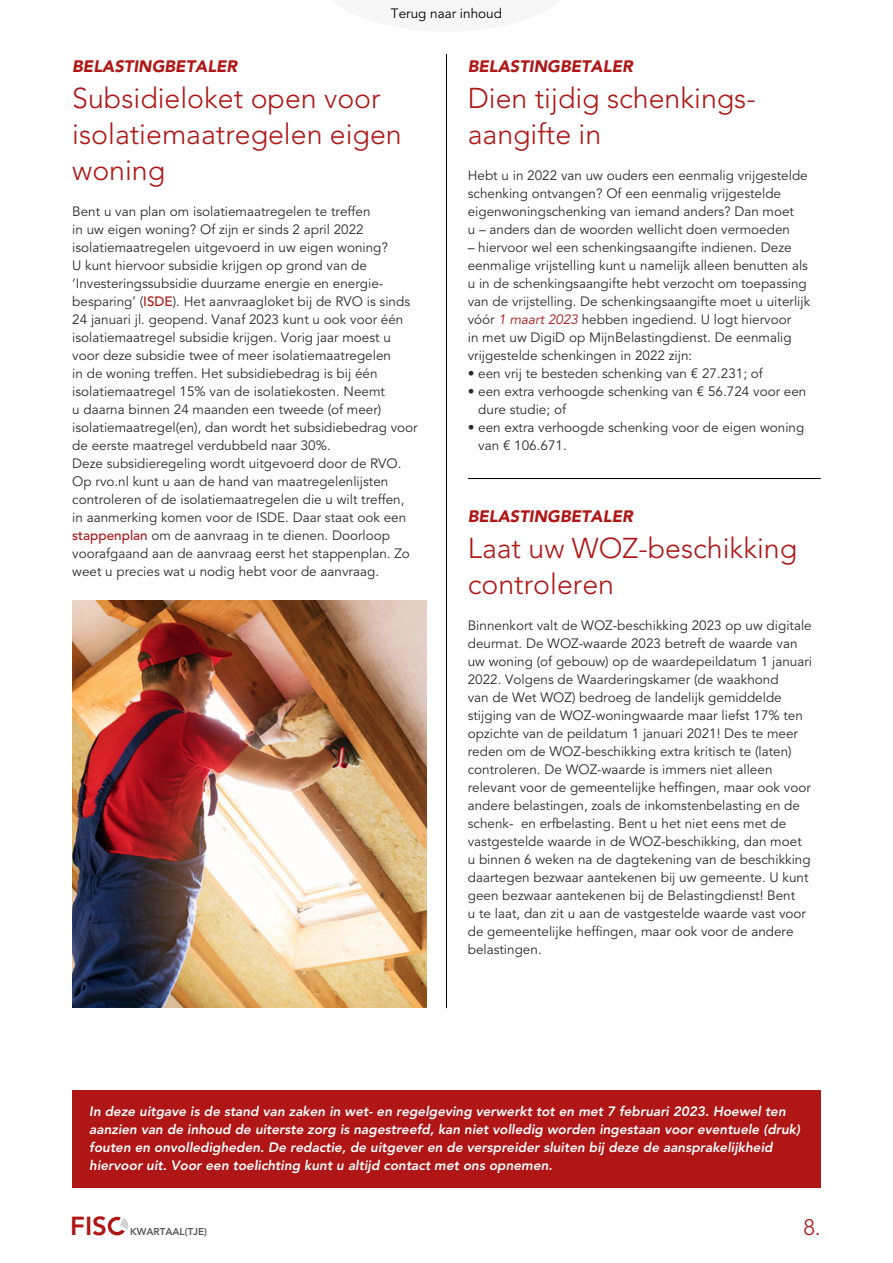
<style>
.page{position:relative;width:893px;height:1263px;background:#fff}
.page>*{position:absolute;margin:0;border:0;box-sizing:border-box;transform-origin:0 0}
.t1{font:300 28.5px/36px "Avenir LT";color:#af1615}
.t2{font:800 25.95px "Avenir LT";color:#af1615}
.t3{font:300 22.2px "Avenir LT";color:#af1615}
.t4{font:italic 900 16.5px "Avenir LT";color:#af1615}
.t5{font:13.5px/18px "Avenir LT";color:#2c2c2c}
.t6{font:italic 800 13.5px/18px "Avenir LT";color:#fff}
.t7{font:13.5px "Avenir LT";color:#000}
.t8{font:800 9.9px "Avenir LT";color:#575756}
.s1{font-weight:500;color:#af1615}
.s2{font-style:italic;color:#af1615}
</style>
<div class="page">
<div style="left:108px;top:1217px;width:18px;height:18px;border:3px solid #af1615;border-radius:50%"></div>
<svg style="left:114px;top:1216px;width:14px;height:19px"></svg>
<div style="left:72px;top:1091px;width:749px;height:97px;background:#af1615"></div>
<img style="left:72px;top:600px;width:354px;height:407px">
<hr style="left:446px;top:54px;width:1px;height:954px;background:#000">
<hr style="left:468px;top:478px;width:353px;height:1px;background:#000">
<p class="t7" style="left:391px;top:5px;width:113px">Terug naar inhoud</p>
<p class="t4" style="left:72px;top:56px;width:167px">BELASTINGBETALER</p>
<h1 class="t1" style="left:72px;top:80px;width:331px">Subsidieloket open voor isolatiemaatregelen eigen woning</h1>
<p class="t5" style="left:72px;top:203px;width:347px">Bent u van plan om isolatiemaatregelen te treffen<br>in uw eigen woning? Of zijn er sinds 2 april 2022 isolatiemaatregelen uitgevoerd in uw eigen woning?<br>U kunt hiervoor subsidie krijgen op grond van de ‘Investeringssubsidie duurzame energie en energie&shy;besparing’ (<span class="s1">ISDE</span>). Het aanvraagloket bij de RVO is sinds 24 januari jl. geopend. Vanaf 2023 kunt u ook voor één isolatiemaatregel subsidie krijgen. Vorig jaar moest u voor deze subsidie twee of meer isolatiemaatregelen<br>in de woning treffen. Het subsidiebedrag is bij één isolatiemaatregel 15% van de isolatiekosten. Neemt<br>u daarna binnen 24 maanden een tweede (of meer) isolatiemaatregel(en), dan wordt het subsidiebedrag voor de eerste maatregel verdubbeld naar 30%.<br>Deze subsidieregeling wordt uitgevoerd door de RVO.<br>Op rvo.nl kunt u aan de hand van maatregelenlijsten controleren of de isolatiemaatregelen die u wilt treffen, in aanmerking komen voor de ISDE. Daar staat ook een <span class="s1">stappenplan</span> om de aanvraag in te dienen. Doorloop voorafgaand aan de aanvraag eerst het stappenplan. Zo weet u precies wat u nodig hebt voor de aanvraag.</p>
<p class="t4" style="left:468px;top:56px;width:167px">BELASTINGBETALER</p>
<h1 class="t1" style="left:468px;top:80px;width:290px">Dien tijdig schenkings&shy;aangifte in</h1>
<p class="t5" style="left:468px;top:167px;width:342px">Hebt u in 2022 van uw ouders een eenmalig vrijgestelde schenking ontvangen? Of een eenmalig vrijgestelde eigenwoningschenking van iemand anders? Dan moet<br>u – anders dan de woorden wellicht doen vermoeden</p>
<p class="t5" style="left:468px;top:239px;width:344px">– hiervoor wel een schenkingsaangifte indienen. Deze eenmalige vrijstelling kunt u namelijk alleen benutten als u in de schenkingsaangifte hebt verzocht om toepassing van de vrijstelling. De schenkingsaangifte moet u uiterlijk vóór <span class="s2">1 maart 2023</span> hebben ingediend. U logt hiervoor<br>in met uw DigiD op MijnBelastingdienst. De eenmalig vrijgestelde schenkingen in 2022 zijn:</p>
<p class="t5" style="left:468px;top:365px;width:297px">• een vrij te besteden schenking van € 27.231; of</p>
<p class="t5" style="left:478px;top:383px;width:330px;text-indent:-11px">• een extra verhoogde schenking van € 56.724 voor een dure studie; of</p>
<p class="t5" style="left:478px;top:419px;width:328px;text-indent:-11px">• een extra verhoogde schenking voor de eigen woning van € 106.671.</p>
<p class="t4" style="left:468px;top:506px;width:167px">BELASTINGBETALER</p>
<h1 class="t1" style="left:468px;top:530px;width:331px">Laat uw WOZ-beschikking controleren</h1>
<p class="t5" style="left:468px;top:617px;width:346px">Binnenkort valt de WOZ-beschikking 2023 op uw digitale deurmat. De WOZ-waarde 2023 betreft de waarde van uw woning (of gebouw) op de waardepeildatum 1 januari 2022. Volgens de Waarderingskamer (de waakhond<br>van de Wet WOZ) bedroeg de landelijk gemiddelde stijging van de WOZ-woningwaarde maar liefst 17% ten opzichte van de peildatum 1 januari 2021! Des te meer reden om de WOZ-beschikking extra kritisch te (laten) controleren. De WOZ-waarde is immers niet alleen relevant voor de gemeentelijke heffingen, maar ook voor andere belastingen, zoals de inkomstenbelasting en de schenk- en erfbelasting. Bent u het niet eens met de vastgestelde waarde in de WOZ-beschikking, dan moet u binnen 6 weken na de dagtekening van de beschikking daartegen bezwaar aantekenen bij uw gemeente. U kunt geen bezwaar aantekenen bij de Belastingdienst! Bent<br>u te laat, dan zit u aan de vastgestelde waarde vast voor de gemeentelijke heffingen, maar ook voor de andere belastingen.</p>
<p class="t6" style="left:89px;top:1102px;width:712px">In deze uitgave is de stand van zaken in wet- en regelgeving verwerkt tot en met 7 februari 2023. Hoewel ten aanzien van de inhoud de uiterste zorg is nagestreefd, kan niet volledig worden ingestaan voor eventuele (druk) fouten en onvolledigheden. De redactie, de uitgever en de verspreider sluiten bij deze de aansprakelijkheid hiervoor uit. Voor een toelichting kunt u altijd contact met ons opnemen.</p>
<h2 class="t2" style="left:70px;top:1210px;width:38px">FIS</h2>
<p class="t8" style="left:130px;top:1226px;width:79px">KWARTAAL(TJE)</p>
<h3 class="t3" style="left:803px;top:1214px;width:19px">8.</h3>
</div>
